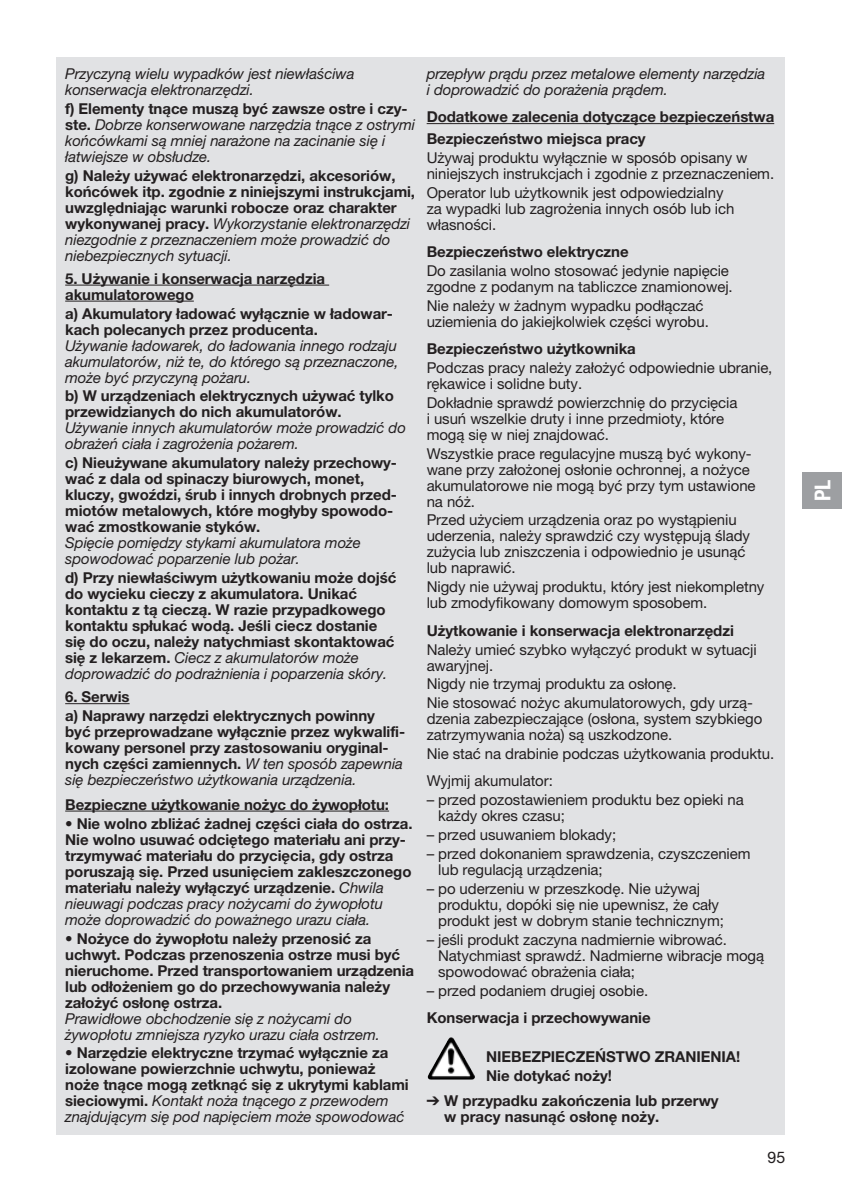
<style>
.page{position:relative;width:842px;height:1191px;background:#fff}
.page>*{position:absolute;margin:0;border:0;box-sizing:border-box;transform-origin:0 0}
.t1{font:22px "GARDENA Pro Bo Cond";color:#fff}
.t2{font:16px "GARDENA Pro";color:#231f20}
.t3{font:700 15px/16px "GARDENA Pro";letter-spacing:-.005em;color:#231f20}
.t4{font:15px/16px "GARDENA Pro";letter-spacing:-.005em;color:#231f20}
.t5{font:italic 15px/16px "GARDENA Pro";letter-spacing:-.005em;color:#231f20}
.s1{font-weight:700;font-style:normal}
.s2{font-weight:400;font-style:italic}
.s3{font-family:"Formdruck";font-weight:400}
</style>
<div class="page">
<div style="left:802px;top:472px;width:40px;height:37px;background:#9d9fa2"></div>
<div style="left:57px;top:57px;width:728px;height:1077px;background:#e1e2e4"></div>
<hr style="left:65px;top:285px;width:264px;height:1px;background:#231f20">
<hr style="left:65px;top:301px;width:129px;height:1px;background:#231f20">
<hr style="left:65px;top:703px;width:65px;height:1px;background:#231f20">
<hr style="left:65px;top:810px;width:324px;height:1px;background:#231f20">
<hr style="left:427px;top:123px;width:347px;height:1px;background:#231f20">
<img style="left:427px;top:1037px;width:23px;height:42px">
<p class="t5" style="left:65px;top:65px;width:291px">Przyczyną wielu wypadków jest niewłaściwa konserwacja elektronarzędzi.</p>
<p class="t5" style="left:65px;top:100px;width:352px"><span class="s1">f) Elementy tnące muszą być zawsze ostre i czy&shy;ste.</span> Dobrze konserwowane narzędzia tnące z ostrymi końcówkami są mniej narażone na zacinanie się i łatwiejsze w obsłudze.</p>
<p class="t3" style="left:65px;top:167px;width:351px">g) Należy używać elektronarzędzi, akcesoriów, końcówek itp. zgodnie z niniejszymi instrukcjami, uwzględniając warunki robocze oraz charakter wykonywanej pracy. <span class="s2">Wykorzystanie elektronarzędzi niezgodnie z przeznaczeniem może prowadzić do niebezpiecznych sytuacji.</span></p>
<p class="t3" style="left:65px;top:270px;width:261px">5. Używanie i konserwacja narzędzia akumulatorowego</p>
<p class="t3" style="left:65px;top:305px;width:329px">a) Akumulatory ładować wyłącznie w ładowar&shy;kach polecanych przez producenta.</p>
<p class="t5" style="left:65px;top:337px;width:335px;text-align:justify">Używanie ładowarek, do ładowania innego rodzaju akumulatorów, niż te, do którego są przeznaczone, może być przyczyną pożaru.</p>
<p class="t3" style="left:65px;top:388px;width:330px">b) W urządzeniach elektrycznych używać tylko przewidzianych do nich akumulatorów.</p>
<p class="t5" style="left:65px;top:420px;width:342px">Używanie innych akumulatorów może prowadzić do obrażeń ciała i zagrożenia pożarem.</p>
<p class="t3" style="left:65px;top:454px;width:333px">c) Nieużywane akumulatory należy przechowy&shy;wać z dala od spinaczy biurowych, monet, kluczy, gwoździ, śrub i innych drobnych przed&shy;miotów metalowych, które mogłyby spowodo&shy;wać zmostkowanie styków.</p>
<p class="t5" style="left:65px;top:535px;width:297px">Spięcie pomiędzy stykami akumulatora może spowodować poparzenie lub pożar.</p>
<p class="t3" style="left:65px;top:569px;width:333px">d) Przy niewłaściwym użytkowaniu może dojść do wycieku cieczy z akumulatora. Unikać kontaktu z tą cieczą. W razie przypadkowego kontaktu spłukać wodą. Jeśli ciecz dostanie się do oczu, należy natychmiast skontaktować się z lekarzem. <span class="s2">Ciecz z akumulatorów może doprowadzić do podrażnienia i poparzenia skóry.</span></p>
<p class="t3" style="left:65px;top:687px;width:311px;line-height:18.8px">6. Serwis<br>a) Naprawy narzędzi elektrycznych powinny</p>
<p class="t3" style="left:65px;top:723px;width:341px">być przeprowadzane wyłącznie przez wykwalifi&shy;kowany personel przy zastosowaniu oryginal&shy;nych części zamiennych. <span class="s2">W ten sposób zapewnia się bezpieczeństwo użytkowania urządzenia.</span></p>
<p class="t3" style="left:65px;top:796px;width:325px">Bezpieczne użytkowanie nożyc do żywopłotu:</p>
<p class="t3" style="left:65px;top:815px;width:349px">• Nie wolno zbliżać żadnej części ciała do ostrza.<br>Nie wolno usuwać odciętego materiału ani przy&shy;trzymywać materiału do przycięcia, gdy ostrza poruszają się. Przed usunięciem zakleszczonego materiału należy wyłączyć urządzenie. <span class="s2">Chwila nieuwagi podczas pracy nożycami do żywopłotu może doprowadzić do poważnego urazu ciała.</span></p>
<p class="t3" style="left:65px;top:929px;width:350px">• Nożyce do żywopłotu należy przenosić za uchwyt. Podczas przenoszenia ostrze musi być nieruchome. Przed transportowaniem urządzenia lub odłożeniem go do przechowywania należy założyć osłonę ostrza.</p>
<p class="t5" style="left:65px;top:1010px;width:316px">Prawidłowe obchodzenie się z nożycami do żywopłotu zmniejsza ryzyko urazu ciała ostrzem.</p>
<p class="t3" style="left:65px;top:1044px;width:345px">• Narzędzie elektryczne trzymać wyłącznie za izolowane powierzchnie uchwytu, ponieważ noże tnące mogą zetknąć się z ukrytymi kablami sieciowymi. <span class="s2">Kontakt noża tnącego z przewodem znajdującym się pod napięciem może spowodować</span></p>
<p class="t5" style="left:427px;top:65px;width:340px">przepływ prądu przez metalowe elementy narzędzia i doprowadzić do porażenia prądem.</p>
<p class="t3" style="left:427px;top:106px;width:349px;line-height:21.6px">Dodatkowe zalecenia dotyczące bezpieczeństwa<br>Bezpieczeństwo miejsca pracy</p>
<p class="t4" style="left:427px;top:149px;width:349px">Używaj produktu wyłącznie w sposób opisany w niniejszych instrukcjach i zgodnie z przeznaczeniem.</p>
<p class="t4" style="left:427px;top:184px;width:309px">Operator lub użytkownik jest odpowiedzialny za wypadki lub zagrożenia innych osób lub ich własności.</p>
<p class="t3" style="left:427px;top:243px;width:204px">Bezpieczeństwo elektryczne</p>
<p class="t4" style="left:427px;top:262px;width:308px">Do zasilania wolno stosować jedynie napięcie zgodne z podanym na tabliczce znamionowej.</p>
<p class="t4" style="left:427px;top:297px;width:284px">Nie należy w żadnym wypadku podłączać uziemienia do jakiejkolwiek części wyrobu.</p>
<p class="t3" style="left:427px;top:340px;width:211px">Bezpieczeństwo użytkownika</p>
<p class="t4" style="left:427px;top:359px;width:347px">Podczas pracy należy założyć odpowiednie ubranie, rękawice i solidne buty.</p>
<p class="t4" style="left:427px;top:394px;width:312px">Dokładnie sprawdź powierzchnię do przycięcia i usuń wszelkie druty i inne przedmioty, które mogą się w niej znajdować.</p>
<p class="t4" style="left:427px;top:445px;width:330px">Wszystkie prace regulacyjne muszą być wykony&shy;wane przy założonej osłonie ochronnej, a nożyce akumulatorowe nie mogą być przy tym ustawione na nóż.</p>
<p class="t4" style="left:427px;top:512px;width:325px">Przed użyciem urządzenia oraz po wystąpieniu uderzenia, należy sprawdzić czy występują ślady zużycia lub zniszczenia i odpowiednio je usunąć lub naprawić.</p>
<p class="t4" style="left:427px;top:579px;width:339px">Nigdy nie używaj produktu, który jest niekompletny lub zmodyfikowany domowym sposobem.</p>
<p class="t3" style="left:427px;top:622px;width:309px">Użytkowanie i konserwacja elektronarzędzi</p>
<p class="t4" style="left:427px;top:641px;width:332px">Należy umieć szybko wyłączyć produkt w sytuacji awaryjnej.</p>
<p class="t4" style="left:427px;top:674px;width:328px;line-height:18.8px">Nigdy nie trzymaj produktu za osłonę.<br>Nie stosować nożyc akumulatorowych, gdy urzą-</p>
<p class="t4" style="left:427px;top:710px;width:337px">dzenia zabezpieczające (osłona, system szybkiego zatrzymywania noża) są uszkodzone.</p>
<p class="t4" style="left:427px;top:740px;width:349px;line-height:27.4px">Nie stać na drabinie podczas użytkowania produktu.<br>Wyjmij akumulator:</p>
<p class="t4" style="left:438px;top:791px;width:307px;text-indent:-12px">– przed pozostawieniem produktu bez opieki na każdy okres czasu;</p>
<p class="t4" style="left:427px;top:826px;width:191px">– przed usuwaniem blokady;</p>
<p class="t4" style="left:438px;top:845px;width:314px;text-indent:-12px">– przed dokonaniem sprawdzenia, czyszczeniem lub regulacją urządzenia;</p>
<p class="t4" style="left:438px;top:880px;width:287px;text-indent:-12px">– po uderzeniu w przeszkodę. Nie używaj produktu, dopóki się nie upewnisz, że cały produkt jest w dobrym stanie technicznym;</p>
<p class="t4" style="left:438px;top:931px;width:327px;text-indent:-12px">– jeśli produkt zaczyna nadmiernie wibrować.<br>Natychmiast sprawdź. Nadmierne wibracje mogą spowodować obrażenia ciała;</p>
<p class="t4" style="left:427px;top:982px;width:223px">– przed podaniem drugiej osobie.</p>
<p class="t3" style="left:427px;top:1009px;width:226px">Konserwacja i przechowywanie</p>
<p class="t3" style="left:486px;top:1046px;width:256px;line-height:18.8px">NIEBEZPIECZEŃSTWO ZRANIENIA!<br>Nie dotykać noży!</p>
<p class="t3" style="left:444px;top:1092px;width:276px;text-indent:-18px"><span class="s3">V</span> W przypadku zakończenia lub przerwy w pracy nasunąć osłonę noży.</p>
<p class="t2" style="left:767px;top:1147px;width:19px">95</p>
<h1 class="t1" style="left:809px;top:501px;width:23px;rotate:-90deg">PL</h1>
</div>
